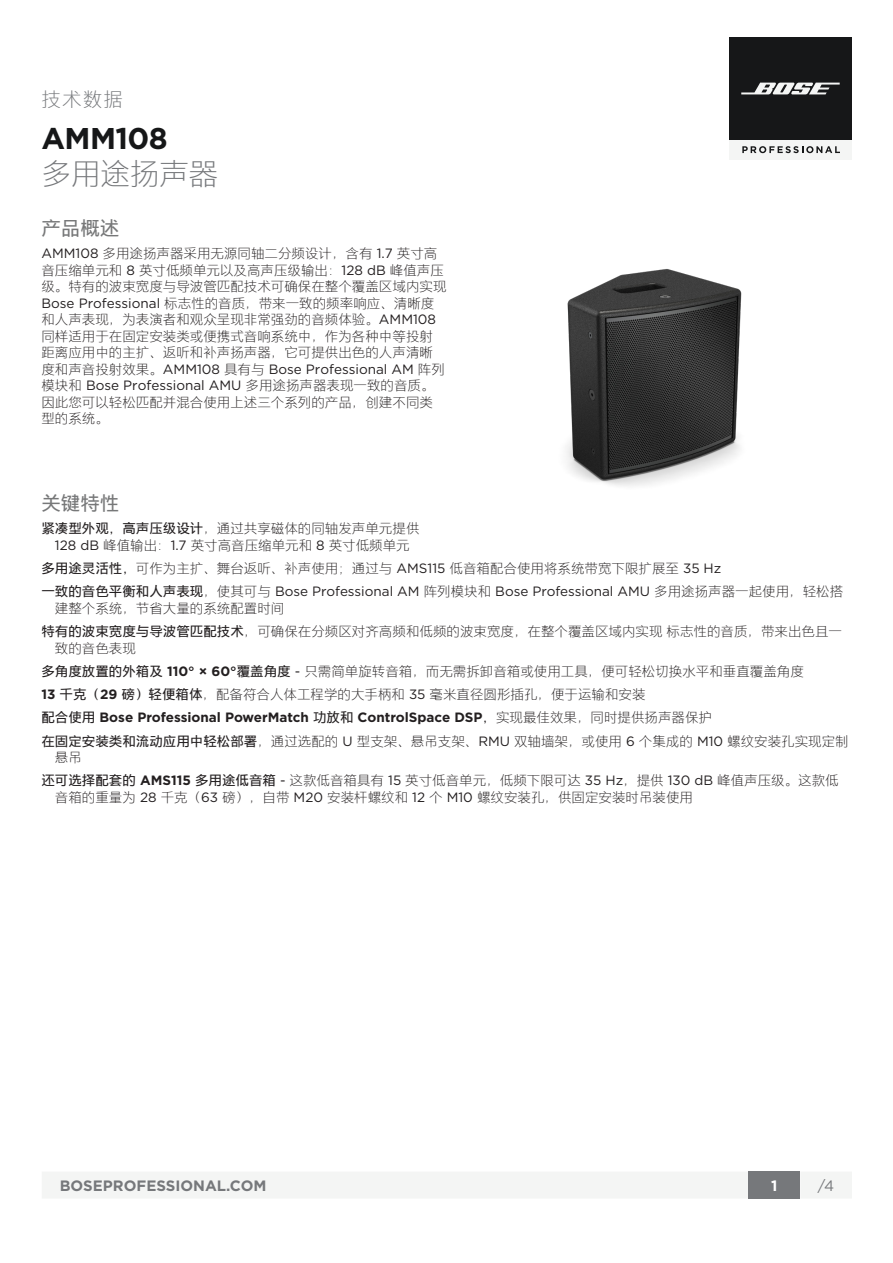
<style>
.page{position:relative;width:893px;height:1263px;background:#fff}
.page>*{position:absolute;margin:0;border:0;box-sizing:border-box;transform-origin:0 0}
.t1{font:700 30px "Gotham";letter-spacing:-.02em;color:#161718}
.t2{font:300 30px "M Ying Hei 18030 C2";letter-spacing:-.02em;color:#76787b}
.Text_Headers{font:700 19.5px "M Ying Hei 18030 C2";color:#777879}
.t3{font:300 19.5px "M Ying Hei 18030 C2";color:#76787b}
.t4{font:700 15px "Gotham";color:#76787b}
.t5{font:15px "Gotham";color:#76787b}
.t6{font:700 15px "Gotham";color:#fff}
.Text_Plain_Bulleted{font:300 13.5px/16.5px "M Ying Hei 18030 C2";color:#231f20}
.Body{font:300 13.5px/16.5px "M Ying Hei 18030 C2";color:#231f20}
.Text_Plain_Bulleted-2{font:700 13.5px "Gotham";color:#231f20}
.s1{font-family:"Gotham";font-weight:400}
.s2{font-weight:700}
.s3{font-family:"Gotham";font-weight:700}
.s4{font-family:"M Ying Hei 18030 C2"}
.s5{font-family:"M Ying Hei 18030 C2";font-weight:300}
</style>
<div class="page">
<div style="left:42px;top:1171px;width:810px;height:27px;background:#f4f5f4"></div>
<div style="left:749px;top:1171px;width:51px;height:27px;background:#76787b"></div>
<div style="left:729px;top:37px;width:122px;height:123px;background:#161718"></div>
<div style="left:729px;top:140px;width:122px;height:20px;background:#f4f5f4"></div>
<svg style="left:742px;top:146px;width:98px;height:7px"></svg>
<svg style="left:741px;top:83px;width:99px;height:11px"></svg>
<img style="left:566px;top:269px;width:176px;height:217px">
<h2 class="t3" style="left:41px;top:89px;width:83px">技术数据</h2>
<h1 class="t1" style="left:41px;top:119px;width:128px">AMM108</h1>
<h1 class="t2" style="left:41px;top:158px;width:179px">多用途扬声器</h1>
<p class="Text_Headers" style="left:41px;top:217px;width:79px">产品概述</p>
<p class="Body" style="left:41px;top:245px;width:406px"><span class="s1">AMM108</span> 多用途扬声器采用无源同轴二分频设计，含有 <span class="s1">1.7</span> 英寸高音压缩单元和 <span class="s1">8</span> 英寸低频单元以及高声压级输出：<span class="s1">128 dB</span> 峰值声压级。特有的波束宽度与导波管匹配技术可确保在整个覆盖区域内实现<span class="s1">Bose Professional</span> 标志性的音质，带来一致的频率响应、清晰度和人声表现，为表演者和观众呈现非常强劲的音频体验。<span class="s1">AMM108</span>同样适用于在固定安装类或便携式音响系统中，作为各种中等投射距离应用中的主扩、返听和补声扬声器，它可提供出色的人声清晰度和声音投射效果。<span class="s1">AMM108</span> 具有与 <span class="s1">Bose Professional AM</span> 阵列模块和 <span class="s1">Bose Professional AMU</span> 多用途扬声器表现一致的音质。因此您可以轻松匹配并混合使用上述三个系列的产品，创建不同类型的系统。</p>
<p class="Text_Headers" style="left:41px;top:492px;width:79px">关键特性</p>
<p class="Text_Plain_Bulleted" style="left:41px;top:520px;width:379px;text-align:center"><span class="s2">紧凑型外观，高声压级设计</span>，通过共享磁体的同轴发声单元提供<br><span class="s1">128 dB</span> 峰值输出：<span class="s1">1.7</span> 英寸高音压缩单元和 <span class="s1">8</span> 英寸低频单元</p>
<p class="Text_Plain_Bulleted" style="left:41px;top:560px;width:681px"><span class="s2">多用途灵活性，</span>可作为主扩、舞台返听、补声使用；通过与 <span class="s1">AMS115</span> 低音箱配合使用将系统带宽下限扩展至 <span class="s1">35 Hz</span></p>
<p class="Text_Plain_Bulleted" style="left:55px;top:583px;width:790px;text-indent:-13px"><span class="s2">一致的音色平衡和人声表现</span>，使其可与 <span class="s1">Bose Professional AM</span> 阵列模块和 <span class="s1">Bose Professional AMU</span> 多用途扬声器一起使用，轻松搭建整个系统，节省大量的系统配置时间</p>
<p class="Text_Plain_Bulleted" style="left:55px;top:623px;width:789px;text-indent:-13px"><span class="s2">特有的波束宽度与导波管匹配技术</span>，可确保在分频区对齐高频和低频的波束宽度，在整个覆盖区域内实现标志性的音质，带来出色且一致的音色表现</p>
<p class="Text_Plain_Bulleted" style="left:41px;top:663px;width:764px"><span class="s2">多角度放置的外箱及</span> <span class="s3">110° × 60°</span><span class="s2">覆盖角度</span> <span class="s1">-</span> 只需简单旋转音箱，而无需拆卸音箱或使用工具，便可轻松切换水平和垂直覆盖角度</p>
<p class="Text_Plain_Bulleted" style="left:41px;top:686px;width:606px"><span class="s3">13</span> <span class="s2">千克（</span><span class="s3">29</span> <span class="s2">磅）轻便箱体</span>，配备符合人体工程学的大手柄和 <span class="s1">35</span> 毫米直径圆形插孔，便于运输和安装</p>
<p class="Text_Plain_Bulleted-2" style="left:41px;top:709px;width:672px"><span class="s4">配合使用</span> Bose Professional PowerMatch <span class="s4">功放和</span> ControlSpace DSP<span class="s4">，</span><span class="s5">实现最佳效果，同时提供扬声器保护</span></p>
<p class="Text_Plain_Bulleted" style="left:55px;top:733px;width:795px;text-indent:-13px"><span class="s2">在固定安装类和流动应用中轻松部署</span>，通过选配的 <span class="s1">U</span> 型支架、悬吊支架、<span class="s1">RMU</span> 双轴墙架，或使用 <span class="s1">6</span> 个集成的 <span class="s1">M10</span> 螺纹安装孔实现定制悬吊</p>
<p class="Text_Plain_Bulleted" style="left:55px;top:772px;width:785px;text-indent:-13px"><span class="s2">还可选择配套的</span> <span class="s3">AMS115</span> <span class="s2">多用途低音箱</span> <span class="s1">-</span> 这款低音箱具有 <span class="s1">15</span> 英寸低音单元，低频下限可达 <span class="s1">35 Hz</span>，提供 <span class="s1">130 dB</span> 峰值声压级。这款低音箱的重量为 <span class="s1">28</span> 千克（<span class="s1">63</span> 磅），自带 <span class="s1">M20</span> 安装杆螺纹和 <span class="s1">12</span> 个 <span class="s1">M10</span> 螺纹安装孔，供固定安装时吊装使用</p>
<p class="t4" style="left:60px;top:1176px;width:208px">BOSEPROFESSIONAL.COM</p>
<p class="t6" style="left:771px;top:1176px;width:8px">1</p>
<p class="t5" style="left:818px;top:1177px;width:18px">/4</p>
</div>
